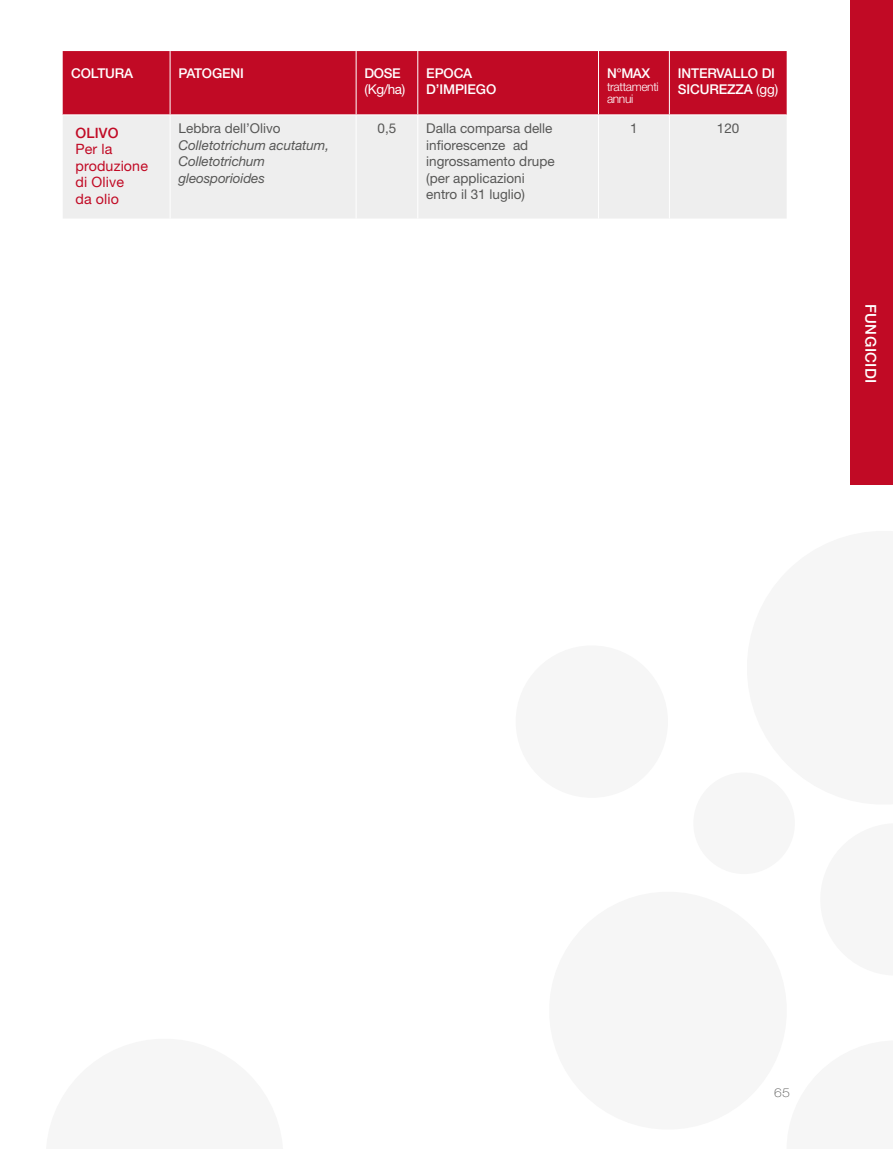
<style>
.page{position:relative;width:893px;height:1149px;background:#fff}
.page>*{position:absolute;margin:0;border:0;box-sizing:border-box;transform-origin:0 0}
.t1{font:500 15px "Helvetica Neue LT Pro";letter-spacing:.03em;color:#fff}
.t2{font:14.25px/16.5px "Helvetica Neue LT Std";letter-spacing:.01em;color:#c10a25}
.t3{font:500 14.25px "Helvetica Neue LT Std";letter-spacing:.01em;color:#c10a25}
.t4{font:13.5px/16.5px "Helvetica Neue LT Std";color:#575756}
.t5{font:500 13.5px/16.2px "Helvetica Neue LT Pro";letter-spacing:-.01em;color:#fff}
.t6{font:italic 13.5px/16.5px "Helvetica Neue LT Std";letter-spacing:-.01em;color:#575756}
.t7{font:13.5px "Helvetica Neue LT Pro";color:#fff}
.t8{font:300 12px/12px "Helvetica Neue LT Pro";letter-spacing:-.03em;color:#fff}
.t9{font:100 expanded 12px "Helvetica Neue LT Pro";color:#575756}
.s1{font-weight:400}
</style>
<div class="page">
<div style="left:850px;top:0;width:43px;height:485px;background:#c10a25"></div>
<div style="left:516px;top:645px;width:152px;height:152px;background:#f6f6f6;border-radius:50%"></div>
<div style="left:693px;top:772px;width:102px;height:101px;background:#f6f6f6;border-radius:50%"></div>
<div style="left:63px;top:51px;width:724px;height:63px;background:#c10a25"></div>
<div style="left:63px;top:115px;width:724px;height:103px;background:#eee"></div>
<hr style="left:170px;top:51px;width:1px;height:63px;background:#fff">
<hr style="left:356px;top:51px;width:1px;height:63px;background:#fff">
<hr style="left:417px;top:51px;width:1px;height:63px;background:#fff">
<hr style="left:598px;top:51px;width:1px;height:63px;background:#fff">
<hr style="left:669px;top:51px;width:1px;height:63px;background:#fff">
<hr style="left:170px;top:115px;width:1px;height:103px;background:#fff">
<hr style="left:356px;top:115px;width:1px;height:103px;background:#fff">
<hr style="left:417px;top:115px;width:1px;height:103px;background:#fff">
<hr style="left:598px;top:115px;width:1px;height:103px;background:#fff">
<hr style="left:669px;top:115px;width:1px;height:103px;background:#fff">
<p class="t5" style="left:71px;top:65px;width:63px">COLTURA</p>
<p class="t5" style="left:179px;top:65px;width:67px">PATOGENI</p>
<p class="t5" style="left:365px;top:65px;width:38px">DOSE</p>
<p class="t7" style="left:365px;top:81px;width:42px">(Kg/ha)</p>
<p class="t5" style="left:426px;top:65px;width:71px">EPOCA<br>D’IMPIEGO</p>
<p class="t5" style="left:607px;top:65px;width:45px">N°MAX</p>
<p class="t8" style="left:607px;top:81px;width:53px">trattamenti annui</p>
<p class="t5" style="left:678px;top:65px;width:102px">INTERVALLO DI<br>SICUREZZA <span class="s1">(gg)</span></p>
<p class="t3" style="left:75px;top:124px;width:45px">OLIVO</p>
<p class="t2" style="left:75px;top:141px;width:74px">Per la produzione di Olive<br>da olio</p>
<p class="t4" style="left:179px;top:120px;width:104px">Lebbra dell’Olivo</p>
<p class="t6" style="left:179px;top:136px;width:152px">Colletotrichum acutatum,<br>Colletotrichum gleosporioides</p>
<p class="t4" style="left:378px;top:120px;width:20px">0,5</p>
<p class="t4" style="left:426px;top:120px;width:130px">Dalla comparsa delle infiorescenze ad ingrossamento drupe (per applicazioni entro il 31 luglio)</p>
<p class="t4" style="left:630px;top:120px;width:9px">1</p>
<p class="t4" style="left:717px;top:120px;width:24px">120</p>
<p class="t1" style="left:880px;top:303px;width:81px;rotate:90deg">FUNGICIDI</p>
<p class="t9" style="left:774px;top:1085px;width:17px">65</p>
</div>
